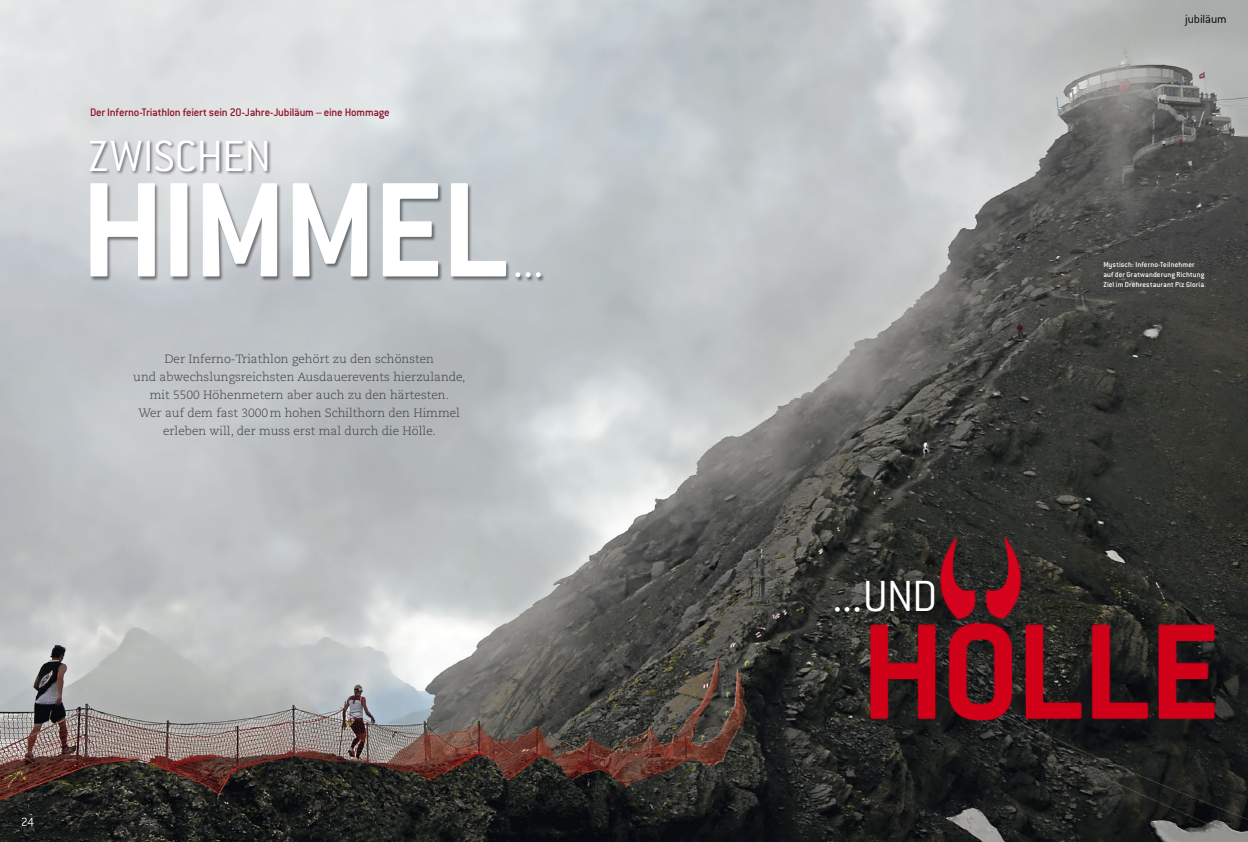
<style>
.page{position:relative;width:1248px;height:842px;background:#fff}
.page>*{position:absolute;margin:0;border:0;box-sizing:border-box;transform-origin:0 0}
.t1{font:700 148px "Conduit ITC";letter-spacing:-.03em;color:#fff}
.t2{font:700 148px "Conduit ITC";letter-spacing:-.015em;color:#d10019}
.t3{font:300 50px "Conduit ITC";color:#fff}
.t4{font:300 48px "Conduit ITC";letter-spacing:-.01em;color:#fff}
.t5{font:300 13px "Conduit ITC";letter-spacing:-.005em;color:#000}
.t6{font:300 13px "Conduit ITC";color:#fff}
.t7{font:300 12px/18px "Caecilia LT Std";color:#3e3d40;text-align:center}
.t8{font:500 12px "Conduit ITC";letter-spacing:-.015em;color:#8a1024}
.t9{font:500 8px/10px "Conduit ITC";letter-spacing:.015em;color:#fff}
</style>
<div class="page">
<img style="left:0;top:0;width:1247px;height:842px">
<div style="left:89px;top:140px;width:183px;height:36px;background:#000;opacity:.46"></div>
<div style="left:831px;top:578px;width:111px;height:42px;background:#000;opacity:.44"></div>
<div style="left:90px;top:183px;width:455px;height:99px;background:#000;opacity:.46"></div>
<div style="left:868px;top:622px;width:348px;height:100px;background:#d10019;opacity:.75"></div>
<div style="left:938px;top:534px;width:38px;height:87px;background:#d10019;opacity:.75"></div>
<div style="left:984px;top:534px;width:38px;height:87px;background:#d10019;opacity:.75"></div>
<svg style="left:940px;top:536px;width:80px;height:82px;background:#681922"></svg>
<p class="t8" style="left:90px;top:105px;width:301px">Der Inferno-Triathlon feiert sein 20-Jahre-Jubiläum – eine Hommage</p>
<h3 class="t4" style="left:88px;top:130px;width:184px">ZWISCHEN</h3>
<h1 class="t1" style="left:80px;top:144px;width:429px">HIMMEL</h1>
<h2 class="t3" style="left:512px;top:234px;width:32px">...</h2>
<p class="t7" style="left:133px;top:350px;width:334px">Der Inferno-Triathlon gehört zu den schönsten<br>und abwechslungsreichsten Ausdauerevents hierzulande, mit 5500 Höhenmetern aber auch zu den härtesten.<br>Wer auf dem fast 3000m hohen Schilthorn den Himmel erleben will, der muss erst mal durch die Hölle.</p>
<p class="t6" style="left:21px;top:815px;width:14px">24</p>
<p class="t5" style="left:1184px;top:12px;width:43px">jubiläum</p>
<h3 class="t4" style="left:832px;top:570px;width:107px">...UND</h3>
<p class="t9" style="left:1103px;top:260px;width:104px">Mystisch: Inferno-Teilnehmer auf der Gratwanderung Richtung<br>Ziel im Drehrestaurant Piz Gloria.</p>
<h1 class="t2" style="left:860px;top:586px;width:360px">HOLLE</h1>
</div>
